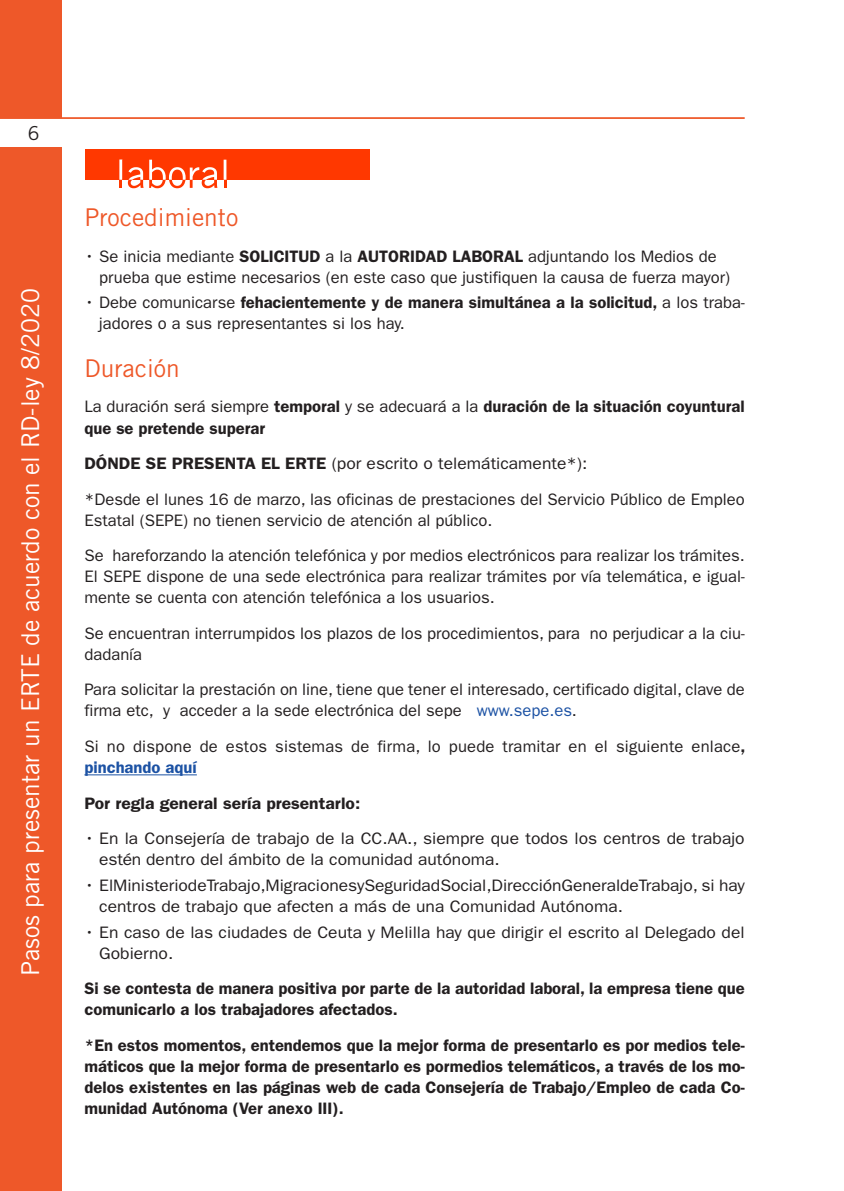
<style>
.page{position:relative;width:844px;height:1191px;background:#fff}
.page>*{position:absolute;margin:0;border:0;box-sizing:border-box;transform-origin:0 0}
.t1{font:24.5px "Trade Gothic";color:#fff}
.t2{font:24.5px "Trade Gothic";color:#ee5829}
.t3{font:19.25px "Trade Gothic";color:#231f20}
.t4{font:16.62px/21px "Franklin Gothic";color:#231f20}
.t5{font:600 16.62px/21px "Franklin Gothic";color:#231f20}
.t6{font:16.62px/35.5px "Franklin Gothic";color:#231f20;scale:1.05 1}
.t7{font:600 16.62px "Franklin Gothic";color:#231f20;scale:1.05 1}
.s1{font-weight:600}
.s2{font-weight:400}
.s3{color:#1c52a4}
.s4{font-weight:600;color:#1c52a4}
</style>
<div class="page">
<hr style="left:84px;top:774px;width:113px;height:1px;background:#1c52a4">
<div style="left:0;top:0;width:61px;height:1191px;background:#ee5829"></div>
<div style="left:0;top:118px;width:66px;height:29px;background:#fff"></div>
<hr style="left:0;top:117px;width:744px;height:2px;background:#ee5829">
<div style="left:85px;top:149px;width:284px;height:31px;background:#ff3800"></div>
<svg style="left:119px;top:160px;width:107px;height:28px"></svg>
<p class="t3" style="left:28px;top:126px;width:13px">6</p>
<h1 class="t1" style="left:22px;top:976px;width:689px;rotate:-90deg">Pasos para presentar un ERTE de acuerdo con el RD-ley 8/2020</h1>
<h1 class="t2" style="left:84px;top:208px;width:155px">Procedimiento</h1>
<p class="t4" style="left:99px;top:247px;width:632px;text-indent:-15px">• Se inicia mediante <span class="s1">SOLICITUD</span> a la <span class="s1">AUTORIDAD LABORAL</span> adjuntando los Medios de prueba que estime necesarios (en este caso que justifiquen la causa de fuerza mayor)</p>
<p class="t4" style="left:99px;top:293px;width:646px;text-indent:-15px">• Debe comunicarse <span class="s1">fehacientemente y de manera simultánea a la solicitud,</span> a los traba&shy;jadores o a sus representantes si los hay.</p>
<h1 class="t2" style="left:84px;top:359px;width:97px">Duración</h1>
<p class="t5" style="left:84px;top:398px;width:661px"><span class="s2">La duración será siempre</span> temporal <span class="s2">y se adecuará a la</span> duración de la situación coyuntural que se pretende superar</p>
<p class="t6" style="left:84px;top:447px;width:630px"><span class="s1">DÓNDE SE PRESENTA EL ERTE</span> (por escrito o telemáticamente*):<br>*Desde el lunes 16 de marzo, las oficinas de prestaciones del Servicio Público de Empleo</p>
<p class="t4" style="left:84px;top:503px;width:661px;line-height:35.5px">Estatal (SEPE) no tienen servicio de atención al público.<br>Se hareforzando la atención telefónica y por medios electrónicos para realizar los trámites.</p>
<p class="t4" style="left:84px;top:567px;width:661px">El SEPE dispone de una sede electrónica para realizar trámites por vía telemática, e igual&shy;mente se cuenta con atención telefónica a los usuarios.</p>
<p class="t4" style="left:84px;top:624px;width:661px">Se encuentran interrumpidos los plazos de los procedimientos, para no perjudicar a la ciu&shy;dadanía</p>
<p class="t4" style="left:84px;top:680px;width:661px">Para solicitar la prestación on line, tiene que tener el interesado, certificado digital, clave de firma etc, y acceder a la sede electrónica del sepe <span class="s3">www.sepe.es</span>.</p>
<p class="t4" style="left:84px;top:737px;width:662px">Si no dispone de estos sistemas de firma, lo puede tramitar en el siguiente enlace<span class="s1">, </span><span class="s4">pinchando aquí</span></p>
<p class="t7" style="left:84px;top:797px;width:264px">Por regla general sería presentarlo:</p>
<p class="t4" style="left:99px;top:829px;width:646px;text-indent:-15px">• En la Consejería de trabajo de la CC.AA., siempre que todos los centros de trabajo estén dentro del ámbito de la comunidad autónoma.</p>
<p class="t4" style="left:99px;top:876px;width:646px;text-indent:-15px">• ElMinisteriodeTrabajo,MigracionesySeguridadSocial,DirecciónGeneraldeTrabajo, si hay centros de trabajo que afecten a más de una Comunidad Autónoma.</p>
<p class="t4" style="left:99px;top:922px;width:646px;text-indent:-15px">• En caso de las ciudades de Ceuta y Melilla hay que dirigir el escrito al Delegado del<br>Gobierno.</p>
<p class="t5" style="left:84px;top:979px;width:661px">Si se contesta de manera positiva por parte de la autoridad laboral, la empresa tiene que comunicarlo a los trabajadores afectados.</p>
<p class="t5" style="left:84px;top:1036px;width:661px;text-align:justify">*En estos momentos, entendemos que la mejor forma de presentarlo es por medios tele&shy;máticos que la mejor forma de presentarlo es pormedios telemáticos, a través de los mo&shy;delos existentes en las páginas web de cada Consejería de Trabajo/Empleo de cada Co&shy;munidad Autónoma (Ver anexo III).</p>
</div>
